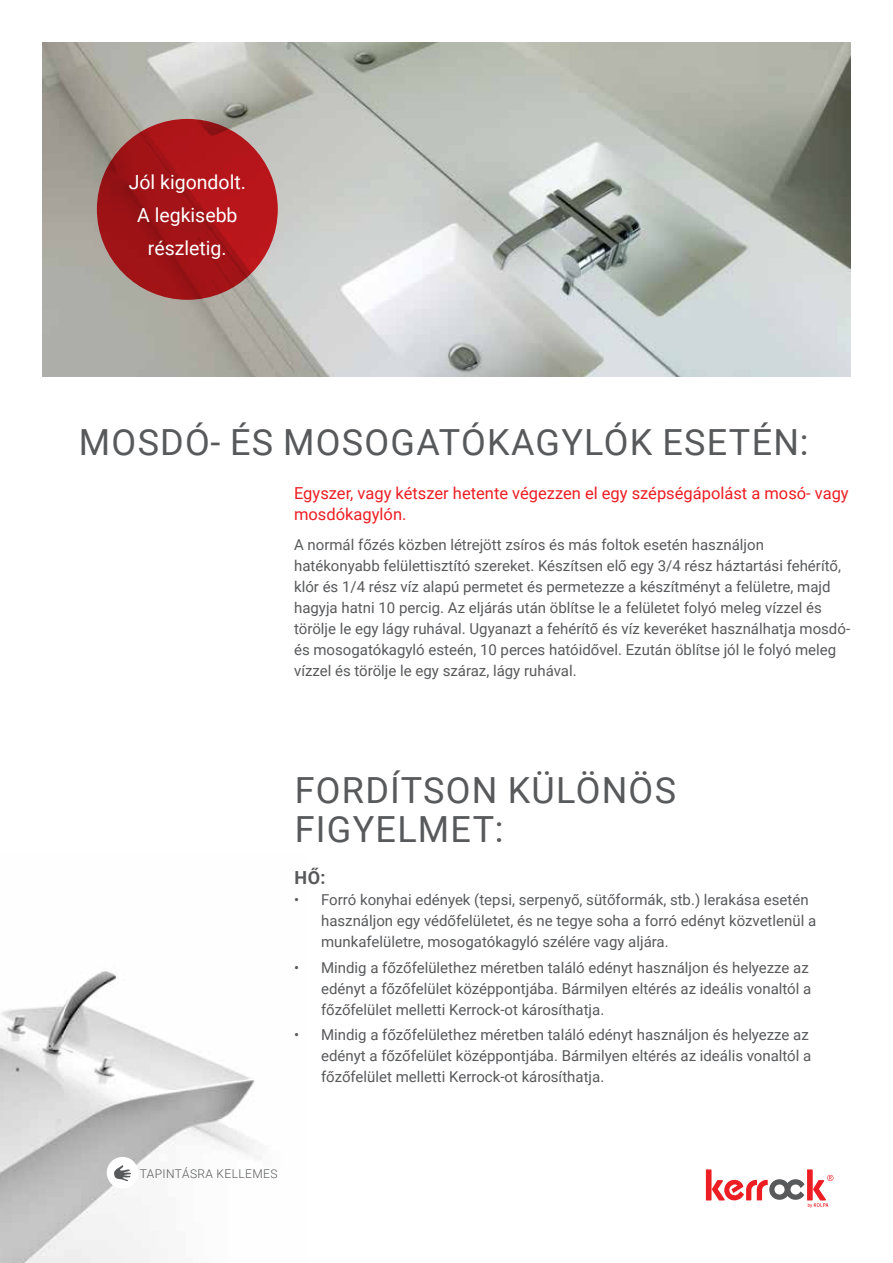
<style>
.page{position:relative;width:893px;height:1263px;background:#fff}
.page>*{position:absolute;margin:0;border:0;box-sizing:border-box;transform-origin:0 0}
.t1{font:36px/39px "Roboto";letter-spacing:.035em;color:#58595b}
.t2{font:19.5px/33px "Roboto";color:#fff;text-align:center}
.t3{font:700 18px "Roboto";color:#58595b}
.t4{font:16.5px/21px "Roboto";color:#ed1d24}
.t5{font:15px/21px "Roboto";color:#58595b}
.t6{font:300 12px "Roboto";letter-spacing:.035em;color:#58595b}
</style>
<div class="page">
<img style="left:0;top:971px;width:262px;height:292px">
<img style="left:43px;top:43px;width:807px;height:333px">
<svg style="left:706px;top:1169px;width:127px;height:39px"></svg>
<svg style="left:97px;top:119px;width:181px;height:181px;background:#a61418"></svg>
<div style="left:107px;top:1157px;width:31px;height:31px;background:#fff;border-radius:50%"></div>
<svg style="left:114px;top:1165px;width:17px;height:16px"></svg>
<h2 class="t2" style="left:129px;top:165px;width:119px">Jól kigondolt.<br>A legkisebb részletig.</h2>
<h1 class="t1" style="left:79px;top:421px;width:731px">MOSDÓ- ÉS MOSOGATÓKAGYLÓK ESETÉN:</h1>
<p class="t4" style="left:294px;top:482px;width:556px">Egyszer, vagy kétszer hetente végezzen el egy szépségápolást a mosó- vagy mosdókagylón.</p>
<p class="t5" style="left:294px;top:533px;width:557px">A normál főzés közben létrejött zsíros és más foltok esetén használjon hatékonyabb felülettisztító szereket. Készítsen elő egy 3/4 rész háztartási fehérítő, klór és 1/4 rész víz alapú permetet és permetezze a készítményt a felületre, majd hagyja hatni 10 percig. Az eljárás után öblítse le a felületet folyó meleg vízzel és törölje le egy lágy ruhával. Ugyanazt a fehérítő és víz keveréket használhatja mosdó&shy;és mosogatókagyló esteén, 10 perces hatóidővel. Ezután öblítse jól le folyó meleg vízzel és törölje le egy száraz, lágy ruhával.</p>
<h1 class="t1" style="left:295px;top:770px;width:383px">FORDÍTSON KÜLÖNÖS<br>FIGYELMET:</h1>
<p class="t3" style="left:294px;top:865px;width:33px">HŐ:</p>
<p class="t5" style="left:321px;top:889px;width:497px;text-indent:-27px">• Forró konyhai edények (tepsi, serpenyő, sütőformák, stb.) lerakása esetén használjon egy védőfelületet, és ne tegye soha a forró edényt közvetlenül a munkafelületre, mosogatókagyló szélére vagy aljára.</p>
<p class="t5" style="left:321px;top:956px;width:492px;text-indent:-27px">• Mindig a főzőfelülethez méretben találó edényt használjon és helyezze az edényt a főzőfelület középpontjába. Bármilyen eltérés az ideális vonaltól a főzőfelület melletti Kerrock-ot károsíthatja.</p>
<p class="t5" style="left:321px;top:1023px;width:492px;text-indent:-27px">• Mindig a főzőfelülethez méretben találó edényt használjon és helyezze az edényt a főzőfelület középpontjába. Bármilyen eltérés az ideális vonaltól a főzőfelület melletti Kerrock-ot károsíthatja.</p>
<p class="t6" style="left:140px;top:1165px;width:139px">TAPINTÁSRA KELLEMES</p>
</div>
